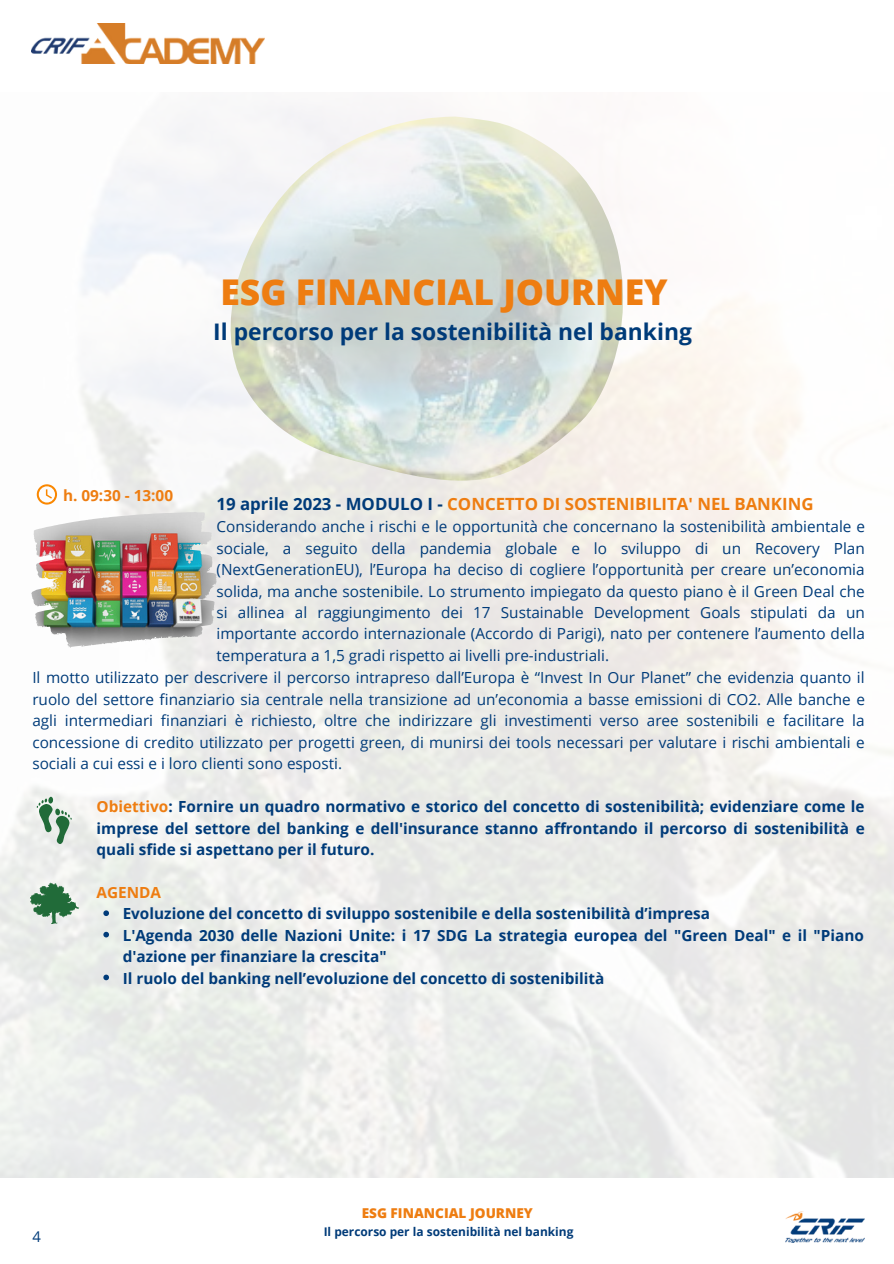
<style>
.page{position:relative;width:894px;height:1264px;background:#fff}
.page>*{position:absolute;margin:0;border:0;box-sizing:border-box;transform-origin:0 0}
.t1{font:800 35.55px "Open Sans";color:#ee7d11}
.t2{font:700 22.8px "Open Sans";color:#003b79}
.t3{font:700 16.8px "Open Sans";color:#ee7d11}
.t4{font:15.3px/21.5px "Open Sans";color:#003b79;text-align:justify}
.t5{font:700 15.3px/21.5px "Open Sans";color:#003b79;text-align:justify}
.t6{font:700 15.3px "Open Sans";color:#ee7d11}
.t7{font:14.85px "Open Sans";color:#003b79}
.t8{font:800 13.65px "Open Sans";color:#ee7d11}
.t9{font:700 12px "Open Sans";color:#003b79}
.s1{color:#003b79}
.s2{color:#ee7d11}
</style>
<div class="page">
<img style="left:32px;top:23px;width:233px;height:41px">
<img style="left:785px;top:1211px;width:79px;height:31px">
<img style="left:0;top:106px;width:893px;height:1071px">
<img style="left:226px;top:116px;width:402px;height:369px">
<img style="left:190px;top:519px;width:26px;height:59px">
<svg style="left:37px;top:796px;width:35px;height:48px"></svg>
<svg style="left:30px;top:882px;width:49px;height:42px;background:#86ac91"></svg>
<svg style="left:103px;top:910px;width:6px;height:6px"></svg>
<svg style="left:103px;top:931px;width:6px;height:6px"></svg>
<svg style="left:103px;top:974px;width:6px;height:6px"></svg>
<svg style="left:37px;top:484px;width:20px;height:20px"></svg>
<h1 class="t1" style="left:220px;top:267px;width:448px">ESG FINANCIAL JOURNEY</h1>
<h2 class="t2" style="left:213px;top:315px;width:480px">Il percorso per la sostenibilità nel banking</h2>
<p class="t6" style="left:63px;top:484px;width:112px">h. 09:30 - 13:00</p>
<p class="t3" style="left:216px;top:492px;width:598px"><span class="s1">19 aprile 2023 - MODULO I -</span> CONCETTO DI SOSTENIBILITA' NEL BANKING</p>
<p class="t4" style="left:216px;top:516px;width:649px">Considerando anche i rischi e le opportunità che concernano la sostenibilità ambientale e sociale, a seguito della pandemia globale e lo sviluppo di un Recovery Plan (NextGenerationEU), l’Europa ha deciso di cogliere l’opportunità per creare un’economia solida, ma anche sostenibile. Lo strumento impiegato da questo piano è il Green Deal che si allinea al raggiungimento dei 17 Sustainable Development Goals stipulati da un importante accordo internazionale (Accordo di Parigi), nato per contenere l’aumento della temperatura a 1,5 gradi rispetto ai livelli pre-industriali.</p>
<p class="t4" style="left:32px;top:666px;width:833px">Il motto utilizzato per descrivere il percorso intrapreso dall’Europa è “Invest In Our Planet” che evidenzia quanto il ruolo del settore finanziario sia centrale nella transizione ad un’economia a basse emissioni di CO2. Alle banche e agli intermediari finanziari è richiesto, oltre che indirizzare gli investimenti verso aree sostenibili e facilitare la concessione di credito utilizzato per progetti green, di munirsi dei tools necessari per valutare i rischi ambientali e sociali a cui essi e i loro clienti sono esposti.</p>
<p class="t5" style="left:97px;top:795px;width:769px"><span class="s2">Obiettivo</span>: Fornire un quadro normativo e storico del concetto di sostenibilità; evidenziare come le imprese del settore del banking e dell'insurance stanno affrontando il percorso di sostenibilità e quali sfide si aspettano per il futuro.</p>
<p class="t6" style="left:97px;top:881px;width:66px">AGENDA</p>
<p class="t5" style="left:123px;top:902px;width:742px;text-align:left">Evoluzione del concetto di sviluppo sostenibile e della sostenibilità d’impresa<br>L'Agenda 2030 delle Nazioni Unite: i 17 SDG La strategia europea del "Green Deal" e il "Piano d'azione per finanziare la crescita"<br>Il ruolo del banking nell’evoluzione del concetto di sostenibilità</p>
<p class="t7" style="left:32px;top:1225px;width:10px">4</p>
<p class="t8" style="left:361px;top:1202px;width:173px">ESG FINANCIAL JOURNEY</p>
<p class="t9" style="left:323px;top:1222px;width:251px">Il percorso per la sostenibilità nel banking</p>
</div>
